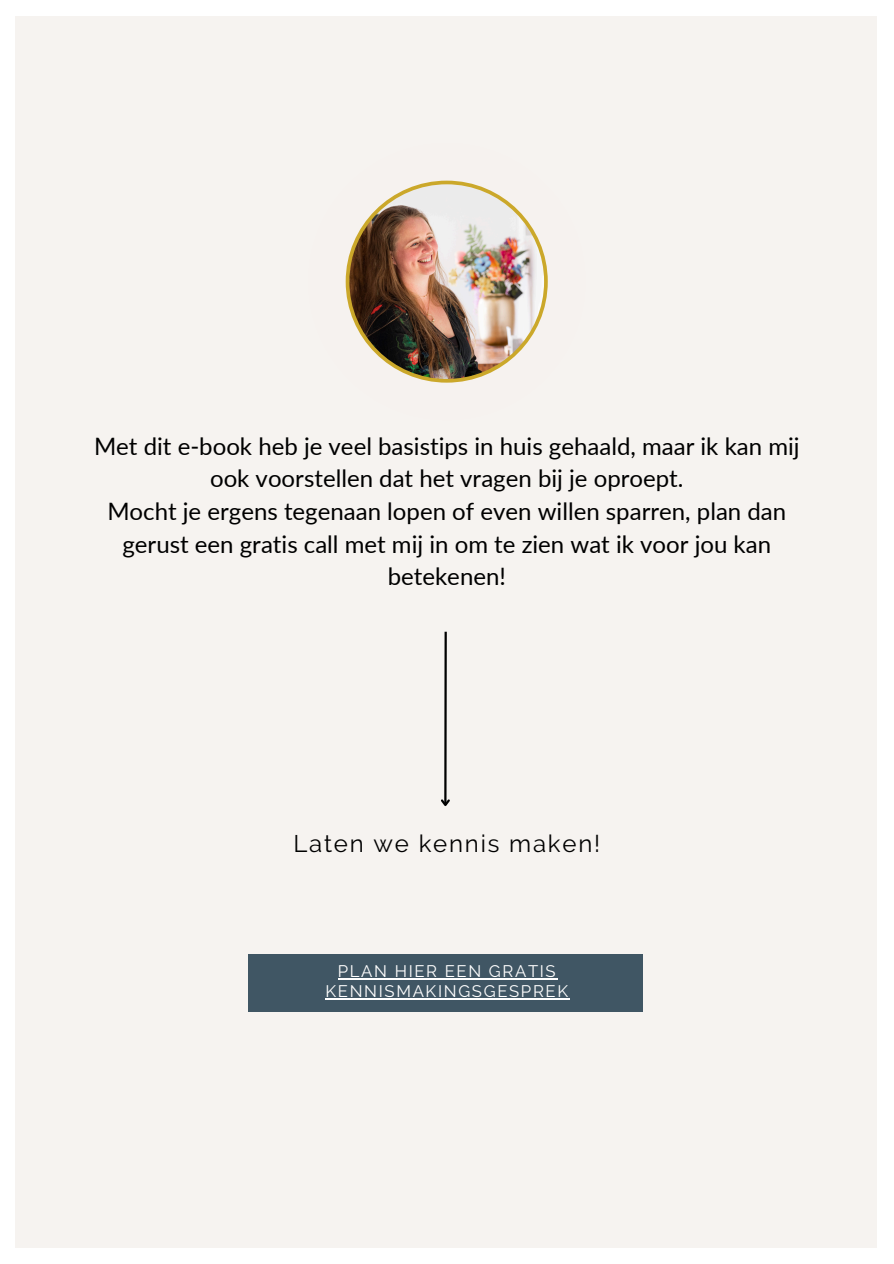
<style>
.page{position:relative;width:894px;height:1264px;background:#fff}
.page>*{position:absolute;margin:0;border:0;box-sizing:border-box;transform-origin:0 0}
.t1{font:24px/32.7px "Lato";color:#000;text-align:center}
.t2{font:24px "Raleway";letter-spacing:.075em;color:#000}
.t3{font:16.65px/20.2px "Raleway";letter-spacing:.1em;color:#fff;text-align:center}
</style>
<div class="page">
<div style="left:15px;top:16px;width:861px;height:1231px;background:#f6f2ef"></div>
<div style="left:249px;top:954px;width:394px;height:57px;background:#405664"></div>
<img style="left:345px;top:181px;width:202px;height:201px">
<hr style="left:444px;top:631px;width:2px;height:174px;background:#000">
<svg style="left:441px;top:797px;width:9px;height:9px"></svg>
<hr style="left:338px;top:978px;width:219px;height:1px;background:#fff">
<hr style="left:325px;top:998px;width:244px;height:1px;background:#fff">
<p class="t1" style="left:94px;top:429px;width:707px">Met dit e-book heb je veel basistips in huis gehaald, maar ik kan mij ook voorstellen dat het vragen bij je oproept.<br>Mocht je ergens tegenaan lopen of even willen sparren, plan dan gerust een gratis call met mij in om te zien wat ik voor jou kan betekenen!</p>
<h1 class="t2" style="left:293px;top:829px;width:308px">Laten we kennis maken!</h1>
<h1 class="t3" style="left:325px;top:960px;width:244px">PLAN HIER EEN GRATIS<br>KENNISMAKINGSGESPREK</h1>
</div>
